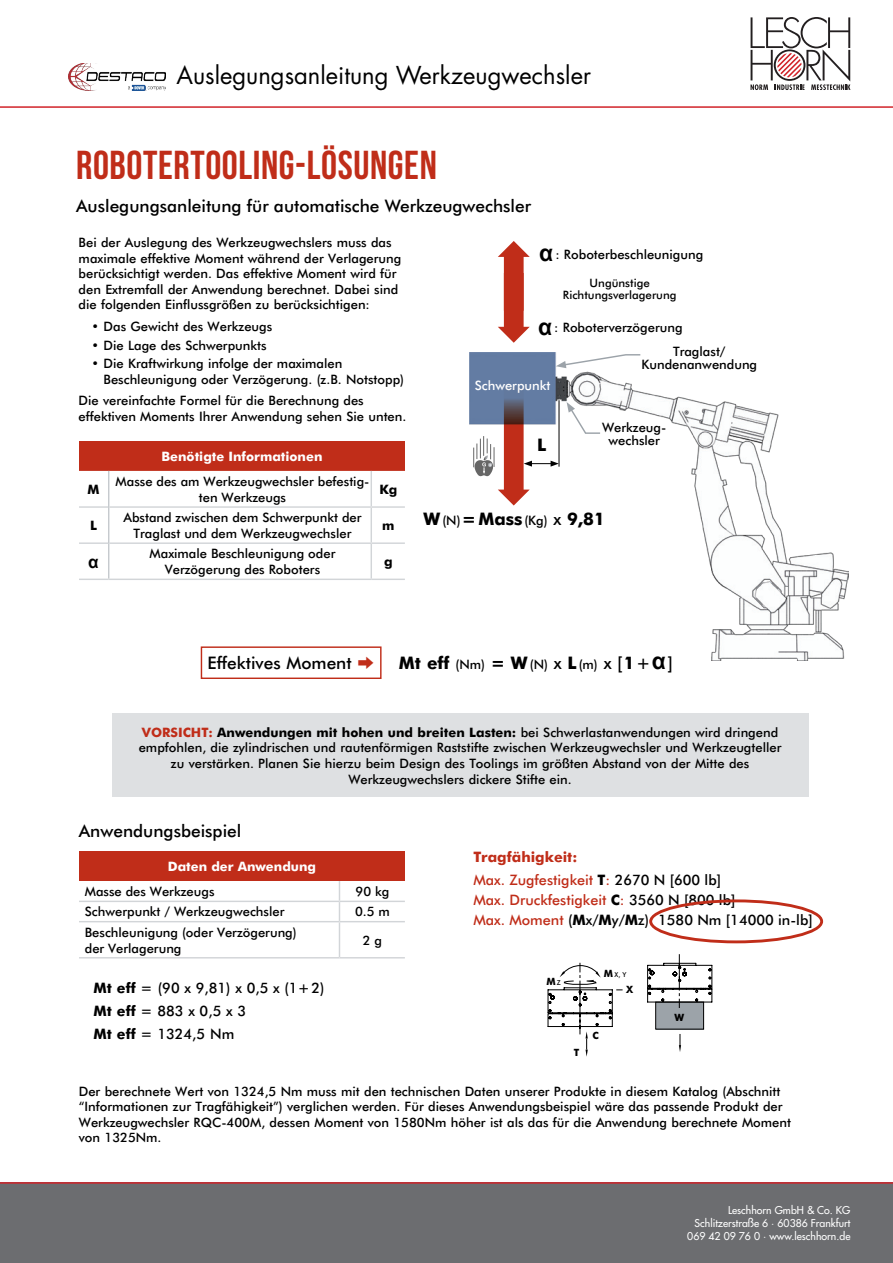
<style>
.page{position:relative;width:893px;height:1263px;background:#fff}
.page>*{position:absolute;margin:0;border:0;box-sizing:border-box;transform-origin:0 0}
.t1{font:40.35px "Bebas Neue";letter-spacing:.015em;color:#c02d19}
.t2{font:24px "Futura Std";color:#000}
.t3{font:500 17.25px "Futura BT";color:#000}
.t4{font:700 17.25px "Futura BT";color:#000}
.t5{font:700 17.25px "Arial";color:#000}
.t6{font:500 14.4px/23.1px "Futura BT";color:#000}
.t7{font:500 14.4px/23.1px "Futura BT";color:#c02d19}
.t8{font:500 12.9px/15.6px "Futura BT";color:#000;text-align:center}
.t9{font:700 12.9px "Futura BT";color:#fff}
.t10{font:500 12.9px "Futura BT";color:#fff}
.t11{font:700 12.9px "Futura BT";color:#000}
.t12{font:500 11.55px/11.6px "Futura BT";color:#000;text-align:center}
.t13{font:500 10.5px/12.6px "Futura Std";color:#fff;text-align:right}
.t14{font:700 10.05px "Futura BT";color:#000}
.t15{font:500 6.75px "Futura BT";color:#000}
.s1{font-family:"Arial";font-weight:700;font-size:23.1px}
.s2{font-weight:500;font-size:12.9px}
.s3{font-weight:500}
.s4{font-weight:700;font-size:17.25px}
.s5{font-size:17.25px}
.s6{font-weight:700;color:#c02d19}
.s7{font-weight:700}
.s8{font-weight:700;color:#000}
.s9{color:#000}
.s10{color:#c02d19}
.s11{font-weight:400}
</style>
<div class="page">
<div style="left:0;top:1182px;width:893px;height:81px;background:#6c6d70"></div>
<hr style="left:0;top:1182px;width:893px;height:2px;background:#d1232a">
<hr style="left:0;top:106px;width:893px;height:2px;background:#d1232a">
<svg style="left:750px;top:17px;width:100px;height:73px"></svg>
<div style="left:112px;top:713px;width:696px;height:83px;background:#dee0e2"></div>
<div style="left:79px;top:441px;width:326px;height:30px;background:#c02d19"></div>
<svg style="left:79px;top:471px;width:326px;height:108px"></svg>
<hr style="left:79px;top:506px;width:29px;height:2px;background:#d2d5d8">
<hr style="left:109px;top:506px;width:262px;height:2px;background:#d2d5d8">
<hr style="left:371px;top:506px;width:34px;height:2px;background:#d2d5d8">
<hr style="left:79px;top:542px;width:29px;height:2px;background:#d2d5d8">
<hr style="left:109px;top:542px;width:262px;height:2px;background:#d2d5d8">
<hr style="left:371px;top:542px;width:34px;height:2px;background:#d2d5d8">
<hr style="left:79px;top:579px;width:30px;height:1px;background:#d2d5d8">
<hr style="left:109px;top:579px;width:262px;height:1px;background:#d2d5d8">
<hr style="left:371px;top:579px;width:34px;height:1px;background:#d2d5d8">
<hr style="left:108px;top:471px;width:1px;height:36px;background:#c6cace">
<hr style="left:108px;top:507px;width:1px;height:36px;background:#c6cace">
<hr style="left:108px;top:543px;width:1px;height:36px;background:#c6cace">
<hr style="left:371px;top:471px;width:1px;height:35px;background:#d2d5d8">
<hr style="left:371px;top:508px;width:1px;height:34px;background:#d2d5d8">
<hr style="left:371px;top:544px;width:1px;height:35px;background:#d2d5d8">
<div style="left:79px;top:851px;width:326px;height:30px;background:#c02d19"></div>
<svg style="left:79px;top:881px;width:326px;height:77px"></svg>
<hr style="left:339px;top:922px;width:1px;height:35px;background:#d2d5d8">
<svg style="left:547px;top:954px;width:165px;height:103px"></svg>
<div style="left:649px;top:899px;width:174px;height:44px;border:3px solid #c02d19;border-radius:50%"></div>
<img style="left:469px;top:353px;width:379px;height:308px">
<svg style="left:556px;top:353px;width:86px;height:15px"></svg>
<svg style="left:567px;top:402px;width:34px;height:33px"></svg>
<svg style="left:498px;top:241px;width:32px;height:102px"></svg>
<hr style="left:559px;top:400px;width:1px;height:67px;background:#000">
<div style="left:201px;top:646px;width:181px;height:33px;border:1px solid #c02d19"></div>
<svg style="left:473px;top:386px;width:86px;height:119px"></svg>
<img style="left:68px;top:64px;width:97px;height:26px">
<h2 class="t2" style="left:176px;top:59px;width:416px">Auslegungsanleitung Werkzeugwechsler</h2>
<h1 class="t1" style="left:76px;top:143px;width:362px">ROBOTERTOOLING-LÖSUNGEN</h1>
<h3 class="t3" style="left:76px;top:195px;width:456px">Auslegungsanleitung für automatische Werkzeugwechsler</h3>
<p class="t8" style="left:79px;top:235px;width:324px;text-align:left">Bei der Auslegung des Werkzeugwechslers muss das maximale effektive Moment während der Verlagerung berücksichtigt werden. Das effektive Moment wird für den Extremfall der Anwendung berechnet. Dabei sind die folgenden Einflussgrößen zu berücksichtigen:</p>
<p class="t8" style="left:92px;top:318px;width:182px">• Das Gewicht des Werkzeugs</p>
<p class="t8" style="left:92px;top:337px;width:177px">• Die Lage des Schwerpunkts</p>
<p class="t8" style="left:104px;top:356px;width:302px;text-align:left;text-indent:-12px">• Die Kraftwirkung infolge der maximalen<br>Beschleunigung oder Verzögerung. (z.B. Notstopp)</p>
<p class="t8" style="left:79px;top:393px;width:329px;text-align:left">Die vereinfachte Formel für die Berechnung des effektiven Moments Ihrer Anwendung sehen Sie unten.</p>
<p class="t9" style="left:161px;top:449px;width:162px">Benötigte Informationen</p>
<p class="t11" style="left:88px;top:481px;width:13px">M</p>
<p class="t8" style="left:116px;top:473px;width:255px">Masse des am Werkzeugwechsler befestig&shy;ten Werkzeugs</p>
<p class="t11" style="left:379px;top:481px;width:19px">Kg</p>
<p class="t11" style="left:90px;top:518px;width:8px">L</p>
<p class="t8" style="left:123px;top:509px;width:240px">Abstand zwischen dem Schwerpunkt der<br>Traglast und dem Werkzeugwechsler</p>
<p class="t11" style="left:382px;top:518px;width:14px">m</p>
<h3 class="t5" style="left:88px;top:550px;width:12px">α</h3>
<p class="t8" style="left:150px;top:546px;width:187px">Maximale Beschleunigung oder<br>Verzögerung des Roboters</p>
<p class="t11" style="left:384px;top:554px;width:10px">g</p>
<p class="t8" style="left:539px;top:247px;width:165px"><span class="s1">α</span>: Roboterbeschleunigung</p>
<p class="t12" style="left:563px;top:277px;width:115px">Ungünstige<br>Richtungsverlagerung</p>
<p class="t8" style="left:538px;top:320px;width:146px"><span class="s1">α</span>: Roboterverzögerung</p>
<p class="t10" style="left:475px;top:378px;width:77px">Schwerpunkt</p>
<h3 class="t4" style="left:537px;top:435px;width:11px">L</h3>
<p class="t8" style="left:641px;top:344px;width:117px;line-height:12.9px">Traglast/<br>Kundenanwendung</p>
<p class="t8" style="left:602px;top:421px;width:66px;line-height:12.9px">Werkzeug&shy;wechsler</p>
<h3 class="t4" style="left:424px;top:509px;width:183px">W <span class="s2">(N)</span>=Mass<span class="s2">(Kg)</span> <span class="s3">x</span> 9,81</h3>
<h3 class="t3" style="left:207px;top:653px;width:146px">Effektives Moment</h3>
<p class="t8" style="left:399px;top:657px;width:276px"><span class="s4">Mt eff</span> (Nm) <span class="s4">= W</span> (N) <span class="s5">x</span> <span class="s4">L</span> (m) <span class="s5">x [</span><span class="s4">1</span><span class="s5">+</span><span class="s1">α</span><span class="s5">]</span></p>
<p class="t8" style="left:139px;top:724px;width:644px"><span class="s6">VORSICHT:</span> <span class="s7">Anwendungen mit hohen und breiten Lasten:</span> bei Schwerlastanwendungen wird dringend empfohlen, die zylindrischen und rautenförmigen Raststifte zwischen Werkzeugwechsler und Werkzeugteller zu verstärken. Planen Sie hierzu beim Design des Toolings im größten Abstand von der Mitte des Werkzeugwechslers dickere Stifte ein.</p>
<h3 class="t3" style="left:79px;top:820px;width:164px">Anwendungsbeispiel</h3>
<p class="t9" style="left:168px;top:859px;width:150px">Daten der Anwendung</p>
<p class="t8" style="left:85px;top:884px;width:131px">Masse des Werkzeugs</p>
<p class="t8" style="left:356px;top:883px;width:35px">90 kg</p>
<p class="t8" style="left:85px;top:904px;width:201px">Schwerpunkt / Werkzeugwechsler</p>
<p class="t8" style="left:355px;top:904px;width:36px">0.5 m</p>
<p class="t8" style="left:85px;top:924px;width:213px;text-align:left">Beschleunigung (oder Verzögerung) der Verlagerung</p>
<p class="t8" style="left:363px;top:932px;width:21px">2 g</p>
<p class="t6" style="left:94px;top:976px;width:232px"><span class="s7">Mt eff</span> = (90 x 9,81) x 0,5 x (1+2)<br><span class="s7">Mt eff</span> = 883 x 0,5 x 3<br><span class="s7">Mt eff</span> = 1324,5 Nm</p>
<p class="t7" style="left:473px;top:845px;width:249px"><span class="s7">Tragfähigkeit:<br></span>Max. Zugfestigkeit <span class="s8">T</span>: <span class="s9">2670 N [600 lb]</span></p>
<p class="t6" style="left:473px;top:890px;width:341px;line-height:20.1px"><span class="s10">Max. Druckfestigkeit</span> <span class="s7">C</span><span class="s10">:</span> 3560 N [800 lb]<br><span class="s10">Max. Moment</span> (<span class="s7">M</span>x/<span class="s7">M</span>y/<span class="s7">M</span>z)<span class="s10">:</span> 1580 Nm [14000 in-lb]</p>
<p class="t14" style="left:546px;top:975px;width:11px">M</p>
<p class="t15" style="left:557px;top:978px;width:5px">Z</p>
<p class="t14" style="left:604px;top:967px;width:11px">M</p>
<p class="t15" style="left:614px;top:970px;width:13px">X, Y</p>
<p class="t14" style="left:626px;top:983px;width:9px">X</p>
<p class="t14" style="left:574px;top:1046px;width:7px">T</p>
<p class="t14" style="left:592px;top:1029px;width:8px">C</p>
<p class="t14" style="left:674px;top:1011px;width:11px">W</p>
<p class="t8" style="left:79px;top:1083px;width:714px;text-align:left">Der berechnete Wert von 1324,5 Nm muss mit den technischen Daten unserer Produkte in diesem Katalog (Abschnitt “Informationen zur Tragfähigkeit”) verglichen werden. Für dieses Anwendungsbeispiel wäre das passende Produkt der Werkzeugwechsler RQC-400M, dessen Moment von 1580Nm höher ist als das für die Anwendung berechnete Moment von 1325Nm.</p>
<p class="t13" style="left:687px;top:1204px;width:165px">Leschhorn GmbH &amp; Co. KG<br>Schlitzerstraße 6 <span class="s11">·</span> 60386 Frankfurt<br>069 42 09 76 0 <span class="s11">·</span> www.leschhorn.de</p>
</div>
